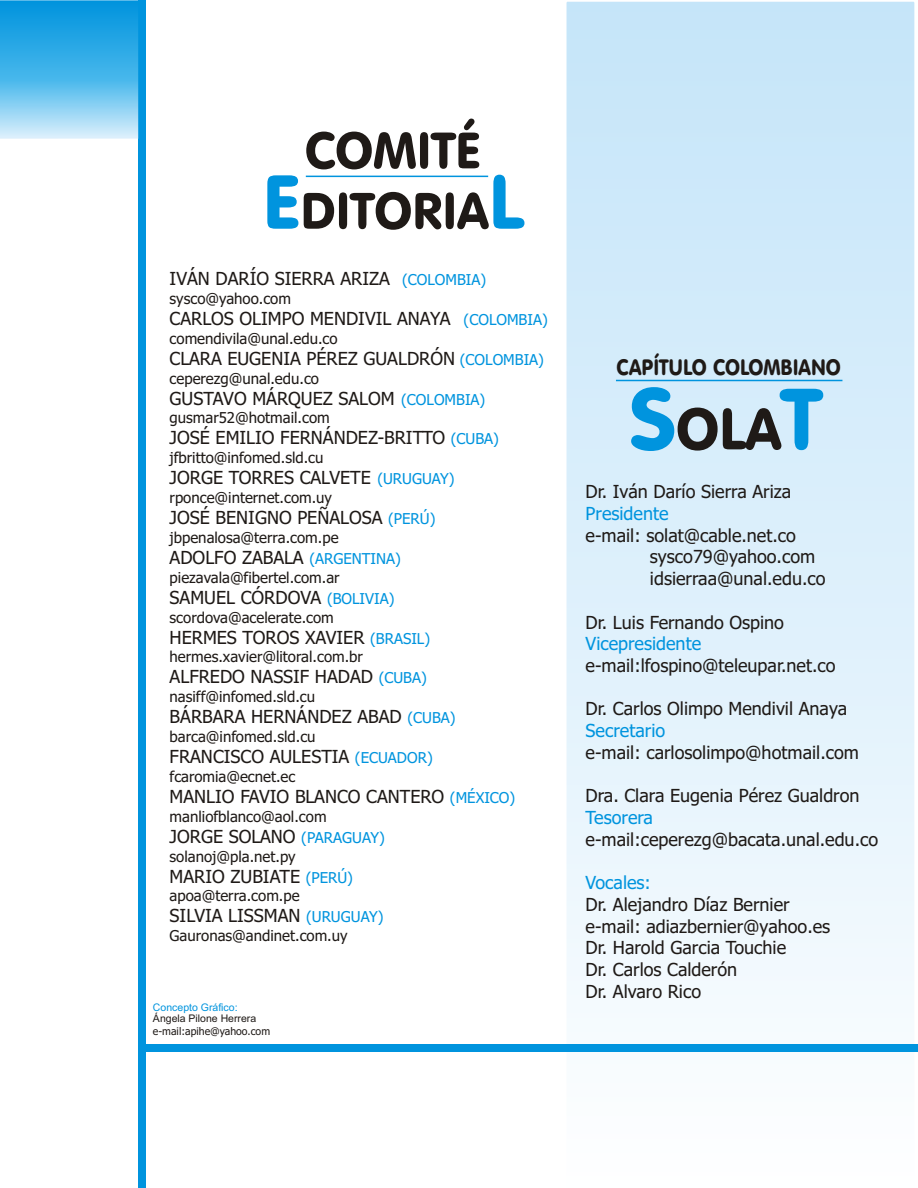
<style>
.page{position:relative;width:918px;height:1188px;background:#fff}
.page>*{position:absolute;margin:0;border:0;box-sizing:border-box;transform-origin:0 0}
.t1{font:57.15px "VAG Rounded BT";color:#1f1a17}
.t2{font:50.4px "VAG Rounded BT";color:#1f1a17}
.t3{font:21.9px "VAG Rounded BT";color:#1f1a17;scale:.9 1}
.t4{font:18px/21.8px "Tahoma";color:#1f1a17}
.t5{font:18px "Tahoma";color:#0094de}
.t6{font:15px "Tahoma";color:#1f1a17}
.t7{font:15px "Tahoma";color:#0094de}
.t8{font:10.5px "Tahoma";color:#1f1a17}
.t9{font:10.5px "Arial";color:#1f1a17}
.t10{font:10.5px "Arial";color:#0094de}
.s1{font-size:75px;color:#0094de}
.s2{font-size:85.35px;color:#0094de}
</style>
<div class="page">
<svg style="left:567px;top:2px;width:348px;height:1011px;background:#dbeefb"></svg>
<div style="left:139px;top:1044px;width:779px;height:8px;background:#0094de"></div>
<div style="left:138px;top:0;width:7px;height:1188px;background:#0094de"></div>
<svg style="left:0;top:0;width:139px;height:139px;background:#53b9eb"></svg>
<hr style="left:306px;top:176px;width:182px;height:1px;background:#0094de">
<hr style="left:616px;top:380px;width:226px;height:1px;background:#0094de">
<h2 class="t2" style="left:305px;top:130px;width:177px">COMITÉ</h2>
<h2 class="t2" style="left:263px;top:190px;width:262px"><span class="s1">E</span>DITORIA<span class="s1">L</span></h2>
<p class="t4" style="left:170px;top:269px;width:222px">IVÁN DARÍO SIERRA ARIZA</p>
<p class="t6" style="left:170px;top:292px;width:123px">sysco@yahoo.com</p>
<p class="t4" style="left:170px;top:309px;width:282px">CARLOS OLIMPO MENDIVIL ANAYA</p>
<p class="t6" style="left:170px;top:332px;width:170px">comendivila@unal.edu.co</p>
<p class="t4" style="left:170px;top:349px;width:287px">CLARA EUGENIA PÉREZ GUALDRÓN</p>
<p class="t6" style="left:170px;top:372px;width:151px">ceperezg@unal.edu.co</p>
<p class="t4" style="left:170px;top:389px;width:227px">GUSTAVO MÁRQUEZ SALOM</p>
<p class="t6" style="left:170px;top:412px;width:162px">gusmar52@hotmail.com</p>
<p class="t4" style="left:170px;top:429px;width:277px">JOSÉ EMILIO FERNÁNDEZ-BRITTO</p>
<p class="t6" style="left:170px;top:452px;width:155px">jfbritto@infomed.sld.cu</p>
<p class="t4" style="left:170px;top:468px;width:203px">JORGE TORRES CALVETE</p>
<p class="t6" style="left:170px;top:492px;width:164px">rponce@internet.com.uy</p>
<p class="t4" style="left:170px;top:508px;width:214px">JOSÉ BENIGNO PEÑALOSA</p>
<p class="t6" style="left:170px;top:531px;width:170px">jbpenalosa@terra.com.pe</p>
<p class="t4" style="left:170px;top:548px;width:136px">ADOLFO ZABALA</p>
<p class="t6" style="left:170px;top:571px;width:172px">piezavala@fibertel.com.ar</p>
<p class="t4" style="left:170px;top:588px;width:153px">SAMUEL CÓRDOVA</p>
<p class="t6" style="left:170px;top:611px;width:166px">scordova@acelerate.com</p>
<p class="t4" style="left:170px;top:628px;width:196px">HERMES TOROS XAVIER</p>
<p class="t6" style="left:170px;top:651px;width:195px">hermes.xavier@litoral.com.br</p>
<p class="t4" style="left:170px;top:668px;width:205px">ALFREDO NASSIF HADAD</p>
<p class="t6" style="left:170px;top:691px;width:147px">nasiff@infomed.sld.cu</p>
<p class="t4" style="left:170px;top:707px;width:234px">BÁRBARA HERNÁNDEZ ABAD</p>
<p class="t6" style="left:170px;top:731px;width:148px">barca@infomed.sld.cu</p>
<p class="t4" style="left:170px;top:747px;width:181px">FRANCISCO AULESTIA</p>
<p class="t6" style="left:170px;top:770px;width:127px">fcaromia@ecnet.ec</p>
<p class="t4" style="left:170px;top:787px;width:276px">MANLIO FAVIO BLANCO CANTERO</p>
<p class="t6" style="left:170px;top:810px;width:158px">manliofblanco@aol.com</p>
<p class="t4" style="left:170px;top:827px;width:128px">JORGE SOLANO</p>
<p class="t6" style="left:170px;top:850px;width:128px">solanoj@pla.net.py</p>
<p class="t4" style="left:170px;top:867px;width:132px">MARIO ZUBIATE</p>
<p class="t6" style="left:170px;top:890px;width:132px">apoa@terra.com.pe</p>
<p class="t4" style="left:170px;top:907px;width:132px">SILVIA LISSMAN</p>
<p class="t6" style="left:170px;top:930px;width:180px">Gauronas@andinet.com.uy</p>
<p class="t7" style="left:402px;top:274px;width:86px">(COLOMBIA)</p>
<p class="t7" style="left:464px;top:314px;width:86px">(COLOMBIA)</p>
<p class="t7" style="left:460px;top:353px;width:86px">(COLOMBIA)</p>
<p class="t7" style="left:401px;top:393px;width:86px">(COLOMBIA)</p>
<p class="t7" style="left:451px;top:433px;width:50px">(CUBA)</p>
<p class="t7" style="left:377px;top:473px;width:79px">(URUGUAY)</p>
<p class="t7" style="left:388px;top:513px;width:49px">(PERÚ)</p>
<p class="t7" style="left:309px;top:552px;width:93px">(ARGENTINA)</p>
<p class="t7" style="left:327px;top:592px;width:69px">(BOLIVIA)</p>
<p class="t7" style="left:370px;top:632px;width:62px">(BRASIL)</p>
<p class="t7" style="left:379px;top:672px;width:50px">(CUBA)</p>
<p class="t7" style="left:407px;top:712px;width:50px">(CUBA)</p>
<p class="t7" style="left:355px;top:752px;width:79px">(ECUADOR)</p>
<p class="t7" style="left:450px;top:791px;width:67px">(MÉXICO)</p>
<p class="t7" style="left:301px;top:831px;width:85px">(PARAGUAY)</p>
<p class="t7" style="left:306px;top:871px;width:49px">(PERÚ)</p>
<p class="t7" style="left:306px;top:911px;width:79px">(URUGUAY)</p>
<p class="t10" style="left:153px;top:1003px;width:86px">Concepto Gráfico:</p>
<p class="t9" style="left:153px;top:1015px;width:105px">Ángela Pilone Herrera</p>
<p class="t8" style="left:153px;top:1027px;width:119px">e-mail:apihe@yahoo.com</p>
<p class="t3" style="left:616px;top:358px;width:251px">CAPÍTULO COLOMBIANO</p>
<h1 class="t1" style="left:629px;top:406px;width:194px"><span class="s2">S</span>OLA<span class="s2">T</span></h1>
<p class="t4" style="left:586px;top:482px;width:207px">Dr. Iván Darío Sierra Ariza</p>
<p class="t4" style="left:650px;top:526px;width:177px;text-indent:-64px">e-mail: solat@cable.net.co sysco79@yahoo.com idsierraa@unal.edu.co</p>
<p class="t4" style="left:586px;top:613px;width:200px">Dr. Luis Fernando Ospino</p>
<p class="t4" style="left:586px;top:656px;width:251px">e-mail:lfospino@teleupar.net.co</p>
<p class="t4" style="left:586px;top:700px;width:263px">Dr. Carlos Olimpo Mendivil Anaya</p>
<p class="t4" style="left:586px;top:743px;width:275px">e-mail: carlosolimpo@hotmail.com</p>
<p class="t4" style="left:586px;top:786px;width:276px">Dra. Clara Eugenia Pérez Gualdron</p>
<p class="t4" style="left:586px;top:830px;width:294px">e-mail:ceperezg@bacata.unal.edu.co</p>
<p class="t5" style="left:586px;top:506px;width:85px">Presidente</p>
<p class="t5" style="left:586px;top:637px;width:117px">Vicepresidente</p>
<p class="t5" style="left:586px;top:723px;width:81px">Secretario</p>
<p class="t5" style="left:586px;top:810px;width:69px">Tesorera</p>
<p class="t5" style="left:586px;top:876px;width:67px">Vocales:</p>
<p class="t4" style="left:586px;top:895px;width:246px">Dr. Alejandro Díaz Bernier e-mail: adiazbernier@yahoo.es<br>Dr. Harold Garcia Touchie<br>Dr. Carlos Calderón<br>Dr. Alvaro Rico</p>
</div>
